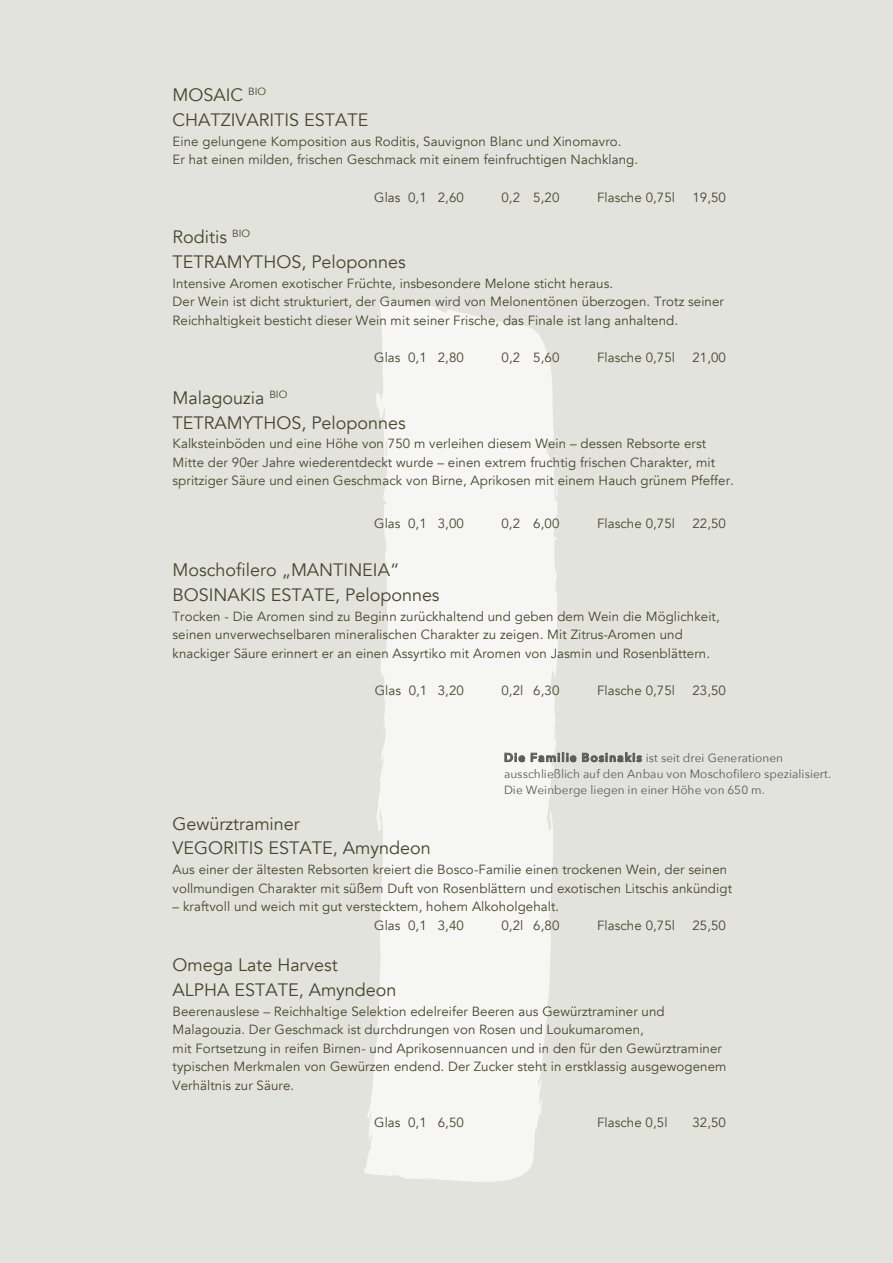
<style>
.page{position:relative;width:893px;height:1263px;background:#e3e3dd}
.page>*{position:absolute;margin:0;border:0;box-sizing:border-box;transform-origin:0 0}
.t1{font:18px/24.5px "Avenir";color:#4a442a}
.t2{font:13.35px/18.5px "Avenir";letter-spacing:.005em;color:#4a442a}
.t3{font:11.85px/16.4px "Avenir Next";letter-spacing:.005em;color:#595959}
.s1{font-weight:600}
</style>
<div class="page">
<div style="left:388px;top:302px;width:170px;height:880px;background:#f6f6f4"></div>
<svg style="left:364px;top:302px;width:24px;height:874px"></svg>
<img style="left:493px;top:750px;width:147px;height:52px">
<svg style="left:505px;top:753px;width:20px;height:9px"></svg>
<svg style="left:531px;top:752px;width:45px;height:10px"></svg>
<svg style="left:582px;top:752px;width:60px;height:10px"></svg>
<h1 class="t1" style="left:173px;top:83px;width:197px">MOSAIC <sup>BIO<br></sup>CHATZIVARITIS ESTATE</h1>
<p class="t2" style="left:173px;top:132px;width:467px">Eine gelungene Komposition aus Roditis, Sauvignon Blanc und Xinomavro.<br>Er hat einen milden, frischen Geschmack mit einem feinfruchtigen Nachklang.</p>
<p class="t2" style="left:374px;top:188px;width:91px">Glas 0,1 2,60</p>
<p class="t2" style="left:501px;top:188px;width:59px">0,2 5,20</p>
<p class="t2" style="left:597px;top:188px;width:80px">Flasche 0,75l</p>
<p class="t2" style="left:692px;top:188px;width:35px">19,50</p>
<h1 class="t1" style="left:173px;top:225px;width:235px">Roditis <sup>BIO<br></sup>TETRAMYTHOS, Peloponnes</h1>
<p class="t2" style="left:173px;top:274px;width:553px">Intensive Aromen exotischer Früchte, insbesondere Melone sticht heraus.<br>Der Wein ist dicht strukturiert, der Gaumen wird von Melonentönen überzogen. Trotz seiner<br>Reichhaltigkeit besticht dieser Wein mit seiner Frische, das Finale ist lang anhaltend.</p>
<p class="t2" style="left:374px;top:348px;width:91px">Glas 0,1 2,80</p>
<p class="t2" style="left:501px;top:348px;width:59px">0,2 5,60</p>
<p class="t2" style="left:597px;top:348px;width:80px">Flasche 0,75l</p>
<p class="t2" style="left:692px;top:348px;width:35px">21,00</p>
<h1 class="t1" style="left:173px;top:386px;width:235px">Malagouzia <sup>BIO<br></sup>TETRAMYTHOS, Peloponnes</h1>
<p class="t2" style="left:173px;top:435px;width:563px">Kalksteinböden und eine Höhe von 750 m verleihen diesem Wein – dessen Rebsorte erst<br>Mitte der 90er Jahre wiederentdeckt wurde – einen extrem fruchtig frischen Charakter, mit spritziger Säure und einen Geschmack von Birne, Aprikosen mit einem Hauch grünem Pfeffer.</p>
<p class="t2" style="left:374px;top:515px;width:91px">Glas 0,1 3,00</p>
<p class="t2" style="left:501px;top:515px;width:59px">0,2 6,00</p>
<p class="t2" style="left:597px;top:515px;width:80px">Flasche 0,75l</p>
<p class="t2" style="left:692px;top:515px;width:35px">22,50</p>
<h1 class="t1" style="left:173px;top:558px;width:269px">Moschofilero „MANTINEIA“<br>BOSINAKIS ESTATE, Peloponnes</h1>
<p class="t2" style="left:173px;top:607px;width:549px">Trocken - Die Aromen sind zu Beginn zurückhaltend und geben dem Wein die Möglichkeit, seinen unverwechselbaren mineralischen Charakter zu zeigen. Mit Zitrus-Aromen und knackiger Säure erinnert er an einen Assyrtiko mit Aromen von Jasmin und Rosenblättern.</p>
<p class="t2" style="left:375px;top:681px;width:91px">Glas 0,1 3,20</p>
<p class="t2" style="left:501px;top:681px;width:59px">0,2l 6,30</p>
<p class="t2" style="left:597px;top:681px;width:80px">Flasche 0,75l</p>
<p class="t2" style="left:692px;top:681px;width:35px">23,50</p>
<p class="t3" style="left:504px;top:749px;width:329px"><span class="s1">Die Familie Bosinakis</span> ist seit drei Generationen ausschließlich auf den Anbau von Moschofilero spezialisiert.<br>Die Weinberge liegen in einer Höhe von 650 m.</p>
<h1 class="t1" style="left:173px;top:812px;width:260px">Gewürztraminer<br>VEGORITIS ESTATE, Amyndeon</h1>
<p class="t2" style="left:173px;top:861px;width:561px">Aus einer der ältesten Rebsorten kreiert die Bosco-Familie einen trockenen Wein, der seinen vollmundigen Charakter mit süßem Duft von Rosenblättern und exotischen Litschis ankündigt</p>
<p class="t2" style="left:374px;top:897px;width:187px;text-indent:-202px">– kraftvoll und weich mit gut verstecktem, hohem Alkoholgehalt.<br>Glas 0,1 3,40</p>
<p class="t2" style="left:501px;top:916px;width:59px">0,2l 6,80</p>
<p class="t2" style="left:597px;top:916px;width:80px">Flasche 0,75l</p>
<p class="t2" style="left:692px;top:916px;width:35px">25,50</p>
<h1 class="t1" style="left:173px;top:953px;width:225px">Omega Late Harvest<br>ALPHA ESTATE, Amyndeon</h1>
<p class="t2" style="left:173px;top:1002px;width:555px">Beerenauslese – Reichhaltige Selektion edelreifer Beeren aus Gewürztraminer und Malagouzia. Der Geschmack ist durchdrungen von Rosen und Loukumaromen,<br>mit Fortsetzung in reifen Birnen- und Aprikosennuancen und in den für den Gewürztraminer typischen Merkmalen von Gewürzen endend. Der Zucker steht in erstklassig ausgewogenem Verhältnis zur Säure.</p>
<p class="t2" style="left:374px;top:1113px;width:91px">Glas 0,1 6,50</p>
<p class="t2" style="left:597px;top:1113px;width:72px">Flasche 0,5l</p>
<p class="t2" style="left:692px;top:1113px;width:35px">32,50</p>
</div>
